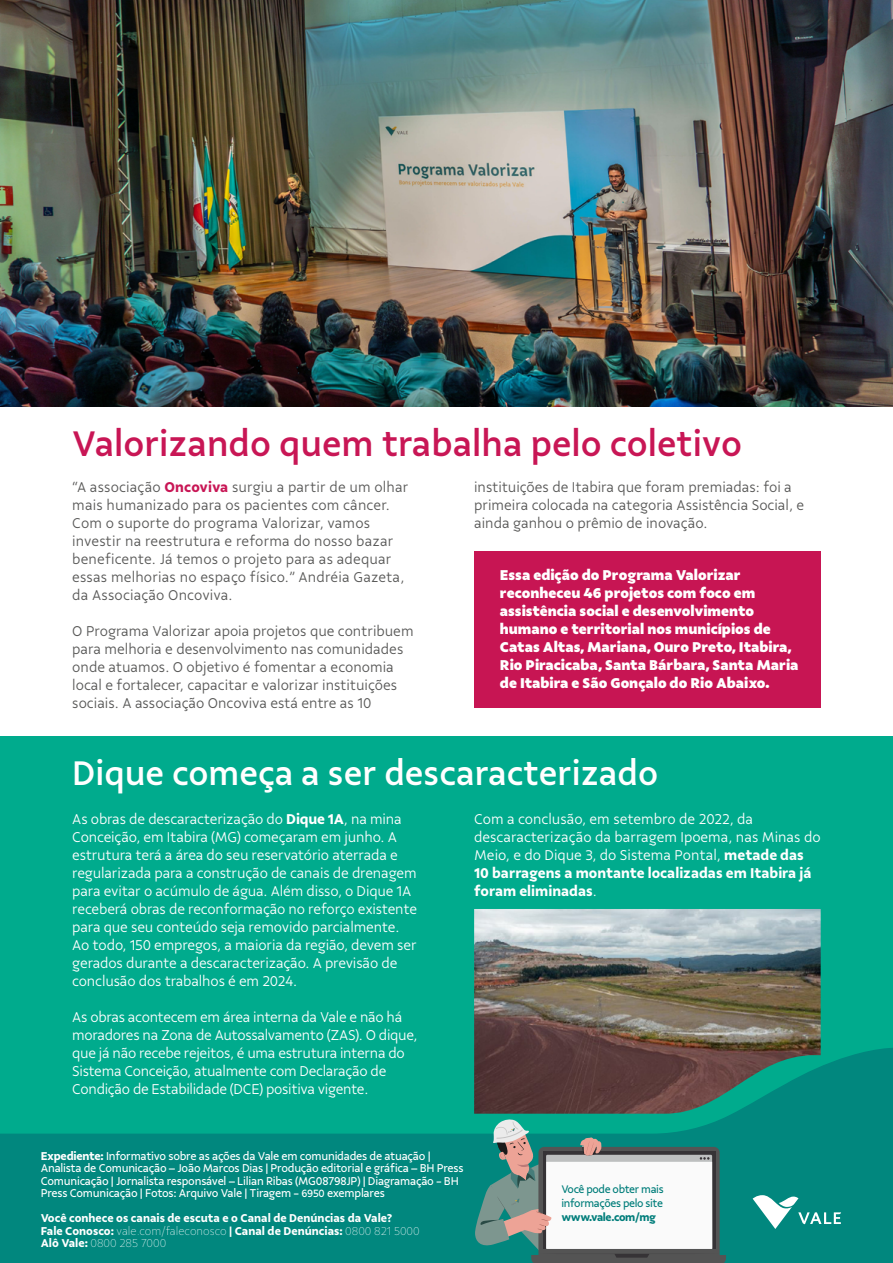
<style>
.page{position:relative;width:893px;height:1263px;background:#fff}
.page>*{position:absolute;margin:0;border:0;box-sizing:border-box;transform-origin:0 0}
.t1{font:500 37.5px "Vale Sans";color:#c81655}
.t2{font:500 36px "Vale Sans";color:#fff}
.t3{font:300 15px/18px "Vale Sans";letter-spacing:-.01em;color:#fff}
.t4{font:300 15px/18px "Vale Sans";color:#575756}
.t5{font:900 15px/18px "Vale Sans";color:#fff}
.t6{font:12px/12.5px "Vale Sans";letter-spacing:-.02em;color:#fff}
.t7{font:700 12px/12.5px "Vale Sans";color:#fff}
.t8{font:11.55px/14px "Vale Sans";letter-spacing:-.03em;color:#007d7a}
.t9{font:700 11.55px "Vale Sans";letter-spacing:-.03em;color:#007d7a}
.s1{font-weight:700;color:#c81655}
.s2{font-weight:700}
.s3{font-size:11.1px}
.s4{font-weight:100}
</style>
<div class="page">
<div style="left:0;top:736px;width:893px;height:399px;background:#00ab8d"></div>
<img style="left:474px;top:909px;width:347px;height:134px">
<svg style="left:0;top:1043px;width:893px;height:220px;fill:#01877e"></svg>
<svg style="left:753px;top:1195px;width:88px;height:34px"></svg>
<svg style="left:475px;top:1118px;width:251px;height:145px"></svg>
<img style="left:0;top:0;width:893px;height:407px">
<div style="left:474px;top:551px;width:347px;height:157px;background:#c71553"></div>
<h1 class="t1" style="left:72px;top:421px;width:671px">Valorizando quem trabalha pelo coletivo</h1>
<p class="t4" style="left:72px;top:478px;width:338px">“A associação <span class="s1">Oncoviva</span> surgiu a partir de um olhar mais humanizado para os pacientes com câncer.<br>Com o suporte do programa Valorizar, vamos investir na reestrutura e reforma do nosso bazar beneficente. Já temos o projeto para as adequar essas melhorias no espaço físico.” Andréia Gazeta, da Associação Oncoviva.</p>
<p class="t4" style="left:72px;top:622px;width:343px">O Programa Valorizar apoia projetos que contribuem para melhoria e desenvolvimento nas comunidades onde atuamos. O objetivo é fomentar a economia local e fortalecer, capacitar e valorizar instituições sociais. A associação Oncoviva está entre as 10</p>
<p class="t4" style="left:474px;top:478px;width:332px">instituições de Itabira que foram premiadas: foi a primeira colocada na categoria Assistência Social, e ainda ganhou o prêmio de inovação.</p>
<p class="t5" style="left:500px;top:566px;width:300px">Essa edição do Programa Valorizar reconheceu 46 projetos com foco em assistência social e desenvolvimento humano e territorial nos municípios de Catas Altas, Mariana, Ouro Preto, Itabira, Rio Piracicaba, Santa Bárbara, Santa Maria de Itabira e São Gonçalo do Rio Abaixo.</p>
<h2 class="t2" style="left:72px;top:751px;width:588px">Dique começa a ser descaracterizado</h2>
<p class="t3" style="left:72px;top:810px;width:346px">As obras de descaracterização do <span class="s2">Dique 1A</span>, na mina Conceição, em Itabira (MG) começaram em junho. A estrutura terá a área do seu reservatório aterrada e regularizada para a construção de canais de drenagem para evitar o acúmulo de água. Além disso, o Dique 1A receberá obras de reconformação no reforço existente para que seu conteúdo seja removido parcialmente.<br>Ao todo, 150 empregos, a maioria da região, devem ser gerados durante a descaracterização. A previsão de conclusão dos trabalhos é em 2024.</p>
<p class="t3" style="left:72px;top:1008px;width:347px">As obras acontecem em área interna da Vale e não há moradores na Zona de Autossalvamento (ZAS). O dique, que já não recebe rejeitos, é uma estrutura interna do Sistema Conceição, atualmente com Declaração de Condição de Estabilidade (DCE) positiva vigente.</p>
<p class="t3" style="left:474px;top:810px;width:348px">Com a conclusão, em setembro de 2022, da descaracterização da barragem Ipoema, nas Minas do Meio, e do Dique 3, do Sistema Pontal, <span class="s2">metade das 10 barragens a montante localizadas em Itabira já foram eliminadas</span>.</p>
<p class="t6" style="left:41px;top:1149px;width:424px"><span class="s2">Expediente:</span> Informativo sobre as ações da Vale em comunidades de atuação | Analista de Comunicação – João Marcos Dias | Produção editorial e gráfica – BH Press Comunicação | Jornalista responsável – Lilian Ribas (MG08798JP) | Diagramação - BH Press Comunicação | Fotos: Arquivo Vale | Tiragem - <span class="s3">6950</span> exemplares</p>
<p class="t7" style="left:41px;top:1212px;width:380px">Você conhece os canais de escuta e o Canal de Denúncias da Vale?<br>Fale Conosco: <span class="s4">vale.com/faleconosco</span> | Canal de Denúncias: <span class="s4">0800 821 5000<br></span>Alô Vale: <span class="s4">0800 285 7000</span></p>
<p class="t8" style="left:561px;top:1182px;width:104px">Você pode obter mais informações pelo site</p>
<p class="t9" style="left:561px;top:1210px;width:96px">www.vale.com/mg</p>
</div>
